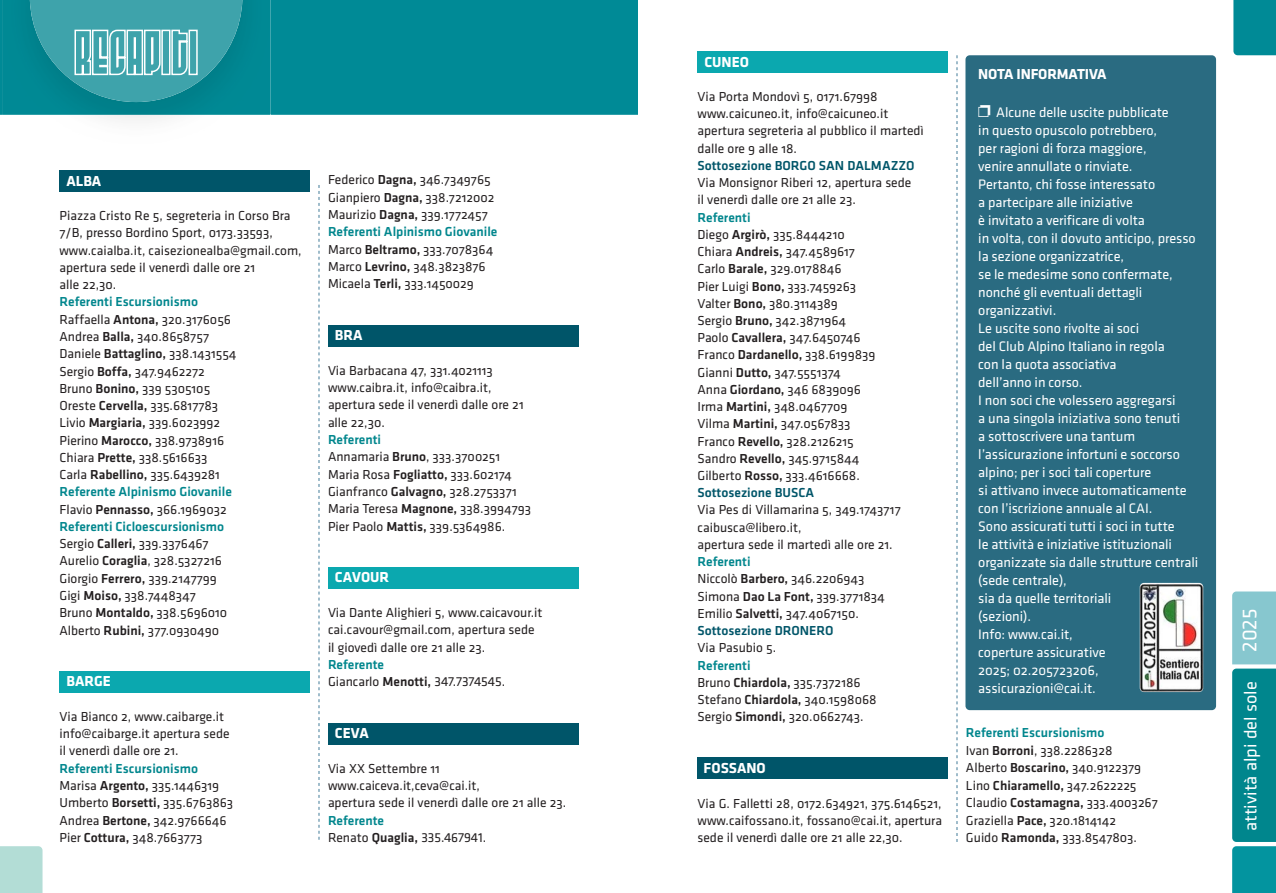
<style>
.page{position:relative;width:1276px;height:893px;background:#fff}
.page>*{position:absolute;margin:0;border:0;box-sizing:border-box;transform-origin:0 0}
.t1{font:21px "Klavika";color:#fff}
.t2{font:18px "Klavika";color:#fff}
.t3{font:700 15px "Klavika";color:#fff}
.t4{font:14.25px/18px "Klavika";letter-spacing:-.005em;color:#fff}
.t5{font:13.5px/17.2px "Klavika";color:#231f20}
.t6{font:500 13.5px "Klavika";color:#005569}
.s1{font-weight:500;color:#00868d}
.s2{font-weight:500}
.s3{font-weight:500;color:#005569}
.s4{font-family:"Arial Unicode MS";font-size:16.5px}
</style>
<div class="page">
<div style="left:60px;top:170px;width:250px;height:22px;background:#005569"></div>
<div style="left:60px;top:671px;width:250px;height:22px;background:#0ba8af"></div>
<div style="left:328px;top:325px;width:250px;height:22px;background:#005569"></div>
<div style="left:328px;top:567px;width:250px;height:22px;background:#0ba8af"></div>
<div style="left:328px;top:723px;width:250px;height:21px;background:#005569"></div>
<div style="left:697px;top:51px;width:251px;height:22px;background:#0ba8af"></div>
<div style="left:697px;top:757px;width:251px;height:22px;background:#005569"></div>
<svg style="left:956px;top:55px;width:1px;height:787px"></svg>
<svg style="left:319px;top:185px;width:1px;height:655px"></svg>
<div style="left:0;top:0;width:638px;height:115px;background:#008a96"></div>
<img style="left:2px;top:0;width:268px;height:120px">
<svg style="left:30px;top:0;width:212px;height:102px;background:#40a3ab"></svg>
<div style="left:189px;top:30px;width:9px;height:45px;border:2px solid #fff"></div>
<div style="left:965px;top:55px;width:251px;height:655px;background:#2a6b81;border-radius:4px"></div>
<img style="left:1139px;top:583px;width:64px;height:109px">
<div style="left:0;top:846px;width:43px;height:47px;background:#b3ddd6"></div>
<svg style="left:1232px;top:591px;width:44px;height:302px;background:#299ba3"></svg>
<div style="left:1233px;top:0;width:43px;height:55px;background:#008a96"></div>
<p class="t3" style="left:66px;top:172px;width:36px">ALBA</p>
<p class="t5" style="left:60px;top:207px;width:244px">Piazza Cristo Re 5, segreteria in Corso Bra 7/B, presso Bordino Sport, 0173.33593, www.caialba.it, caisezionealba@gmail.com, apertura sede il venerdì dalle ore 21<br>alle 22,30.</p>
<p class="t5" style="left:60px;top:294px;width:178px"><span class="s1">Referenti Escursionismo<br></span>Raffaella <span class="s2">Antona,</span> 320.3176056<br>Andrea <span class="s2">Balla,</span> 340.8658757<br>Daniele <span class="s2">Battaglino,</span> 338.1431554<br>Sergio <span class="s2">Boffa,</span> 347.9462272<br>Bruno <span class="s2">Bonino,</span> 339 5305105<br>Oreste <span class="s2">Cervella,</span> 335.6817783<br>Livio <span class="s2">Margiaria,</span> 339.6023992<br>Pierino <span class="s2">Marocco,</span> 338.9738916<br>Chiara <span class="s2">Prette,</span> 338.5616633<br>Carla <span class="s2">Rabellino,</span> 335.6439281<br><span class="s1">Referente Alpinismo Giovanile<br></span>Flavio <span class="s2">Pennasso,</span> 366.1969032<br><span class="s1">Referenti Cicloescursionismo<br></span>Sergio <span class="s2">Calleri,</span> 339.3376467<br>Aurelio <span class="s2">Coraglia</span>, 328.5327216<br>Giorgio <span class="s2">Ferrero,</span> 339.2147799<br>Gigi <span class="s2">Moiso,</span> 338.7448347<br>Bruno <span class="s2">Montaldo,</span> 338.5696010<br>Alberto <span class="s2">Rubini,</span> 377.0930490</p>
<p class="t3" style="left:66px;top:673px;width:46px">BARGE</p>
<p class="t5" style="left:60px;top:708px;width:171px">Via Bianco 2, www.caibarge.it info@caibarge.it apertura sede il venerdì dalle ore 21.</p>
<p class="t5" style="left:60px;top:760px;width:175px"><span class="s1">Referenti Escursionismo<br></span>Marisa <span class="s2">Argento,</span> 335.1446319<br>Umberto <span class="s2">Borsetti,</span> 335.6763863<br>Andrea <span class="s2">Bertone,</span> 342.9766646<br>Pier <span class="s2">Cottura,</span> 348.7663773</p>
<p class="t5" style="left:328px;top:172px;width:171px">Federico <span class="s2">Dagna,</span> 346.7349765<br>Gianpiero <span class="s2">Dagna,</span> 338.7212002<br>Maurizio <span class="s2">Dagna,</span> 339.1772457<br><span class="s1">Referenti Alpinismo Giovanile<br></span>Marco <span class="s2">Beltramo,</span> 333.7078364<br>Marco <span class="s2">Levrino,</span> 348.3823876<br>Micaela <span class="s2">Terli,</span> 333.1450029</p>
<p class="t3" style="left:335px;top:327px;width:29px">BRA</p>
<p class="t5" style="left:328px;top:362px;width:197px">Via Barbacana 47, 331.4021113 www.caibra.it, info@caibra.it, apertura sede il venerdì dalle ore 21 alle 22,30.</p>
<p class="t5" style="left:328px;top:431px;width:205px"><span class="s1">Referenti<br></span>Annamaria <span class="s2">Bruno</span>, 333.3700251<br>Maria Rosa <span class="s2">Fogliatto,</span> 333.602174<br>Gianfranco <span class="s2">Galvagno,</span> 328.2753371<br>Maria Teresa <span class="s2">Magnone,</span> 338.3994793<br>Pier Paolo <span class="s2">Mattis,</span> 339.5364986.</p>
<p class="t3" style="left:335px;top:569px;width:56px">CAVOUR</p>
<p class="t5" style="left:328px;top:604px;width:216px">Via Dante Alighieri 5, www.caicavour.it cai.cavour@gmail.com, apertura sede il giovedì dalle ore 21 alle 23.</p>
<p class="t5" style="left:328px;top:656px;width:179px"><span class="s1">Referente<br></span>Giancarlo <span class="s2">Menotti,</span> 347.7374545.</p>
<p class="t3" style="left:335px;top:725px;width:36px">CEVA</p>
<p class="t5" style="left:328px;top:760px;width:240px">Via XX Settembre 11 www.caiceva.it,ceva@cai.it,<br>apertura sede il venerdì dalle ore 21 alle 23.</p>
<p class="t5" style="left:328px;top:812px;width:160px"><span class="s1">Referente<br></span>Renato <span class="s2">Quaglia,</span> 335.467941.</p>
<p class="t3" style="left:704px;top:53px;width:46px">CUNEO</p>
<p class="t5" style="left:697px;top:88px;width:228px">Via Porta Mondovì 5, 0171.67998 www.caicuneo.it, info@caicuneo.it apertura segreteria al pubblico il martedì dalle ore 9 alle 18.</p>
<p class="t6" style="left:697px;top:158px;width:218px">Sottosezione BORGO SAN DALMAZZO</p>
<p class="t5" style="left:697px;top:174px;width:215px">Via Monsignor Riberi 12, apertura sede il venerdì dalle ore 21 alle 23.</p>
<p class="t5" style="left:697px;top:209px;width:179px"><span class="s1">Referenti<br></span>Diego <span class="s2">Argirò,</span> 335.8444210<br>Chiara <span class="s2">Andreis,</span> 347.4589617<br>Carlo <span class="s2">Barale,</span> 329.0178846<br>Pier Luigi <span class="s2">Bono,</span> 333.7459263<br>Valter <span class="s2">Bono,</span> 380.3114389<br>Sergio <span class="s2">Bruno,</span> 342.3871964<br>Paolo <span class="s2">Cavallera,</span> 347.6450746<br>Franco <span class="s2">Dardanello,</span> 338.6199839<br>Gianni <span class="s2">Dutto,</span> 347.5551374<br>Anna <span class="s2">Giordano,</span> 346 6839096<br>Irma <span class="s2">Martini,</span> 348.0467709<br>Vilma <span class="s2">Martini,</span> 347.0567833<br>Franco <span class="s2">Revello,</span> 328.2126215<br>Sandro <span class="s2">Revello,</span> 345.9715844<br>Gilberto <span class="s2">Rosso,</span> 333.4616668.<br><span class="s3">Sottosezione BUSCA</span></p>
<p class="t5" style="left:697px;top:502px;width:205px">Via Pes di Villamarina 5, 349.1743717 caibusca@libero.it,<br>apertura sede il martedì alle ore 21.</p>
<p class="t5" style="left:697px;top:553px;width:189px"><span class="s1">Referenti<br></span>Niccolò <span class="s2">Barbero,</span> 346.2206943<br>Simona <span class="s2">Dao La Font,</span> 339.3771834<br>Emilio <span class="s2">Salvetti,</span> 347.4067150.<br><span class="s3">Sottosezione DRONERO</span></p>
<p class="t5" style="left:697px;top:639px;width:80px">Via Pasubio 5.</p>
<p class="t5" style="left:697px;top:657px;width:181px"><span class="s1">Referenti<br></span>Bruno <span class="s2">Chiardola,</span> 335.7372186<br>Stefano <span class="s2">Chiardola,</span> 340.1598068<br>Sergio <span class="s2">Simondi,</span> 320.0662743.</p>
<p class="t3" style="left:703px;top:760px;width:64px">FOSSANO</p>
<p class="t5" style="left:697px;top:795px;width:246px;text-align:justify">Via G. Falletti 28, 0172.634921, 375.6146521, www.caifossano.it, fossano@cai.it, apertura sede il venerdì dalle ore 21 alle 22,30.</p>
<p class="t3" style="left:978px;top:66px;width:130px">NOTA INFORMATIVA</p>
<p class="t4" style="left:978px;top:103px;width:222px"><span class="s4">❐</span> Alcune delle uscite pubblicate<br>in questo opuscolo potrebbero,<br>per ragioni di forza maggiore,<br>venire annullate o rinviate.<br>Pertanto, chi fosse interessato<br>a partecipare alle iniziative<br>è invitato a verificare di volta<br>in volta, con il dovuto anticipo, presso la sezione organizzatrice,<br>se le medesime sono confermate, nonché gli eventuali dettagli organizzativi.<br>Le uscite sono rivolte ai soci<br>del Club Alpino Italiano in regola<br>con la quota associativa<br>dell’anno in corso.<br>I non soci che volessero aggregarsi<br>a una singola iniziativa sono tenuti<br>a sottoscrivere una tantum l’assicurazione infortuni e soccorso alpino; per i soci tali coperture<br>si attivano invece automaticamente con l’iscrizione annuale al CAI.<br>Sono assicurati tutti i soci in tutte<br>le attività e iniziative istituzionali organizzate sia dalle strutture centrali (sede centrale),<br>sia da quelle territoriali<br>(sezioni).<br>Info: www.cai.it,<br>coperture assicurative<br>2025; 02.205723206, assicurazioni@cai.it.</p>
<p class="t5" style="left:966px;top:724px;width:193px"><span class="s1">Referenti Escursionismo<br></span>Ivan <span class="s2">Borroni</span>, 338.2286328<br>Alberto <span class="s2">Boscarino,</span> 340.9122379<br>Lino <span class="s2">Chiaramello,</span> 347.2622225<br>Claudio <span class="s2">Costamagna,</span> 333.4003267<br>Graziella <span class="s2">Pace,</span> 320.1814142<br>Guido <span class="s2">Ramonda,</span> 333.8547803.</p>
<h1 class="t1" style="left:1238px;top:652px;width:45px;rotate:-90deg">2025</h1>
<h2 class="t2" style="left:1240px;top:831px;width:151px;rotate:-90deg">attività alpi del sole</h2>
</div>
